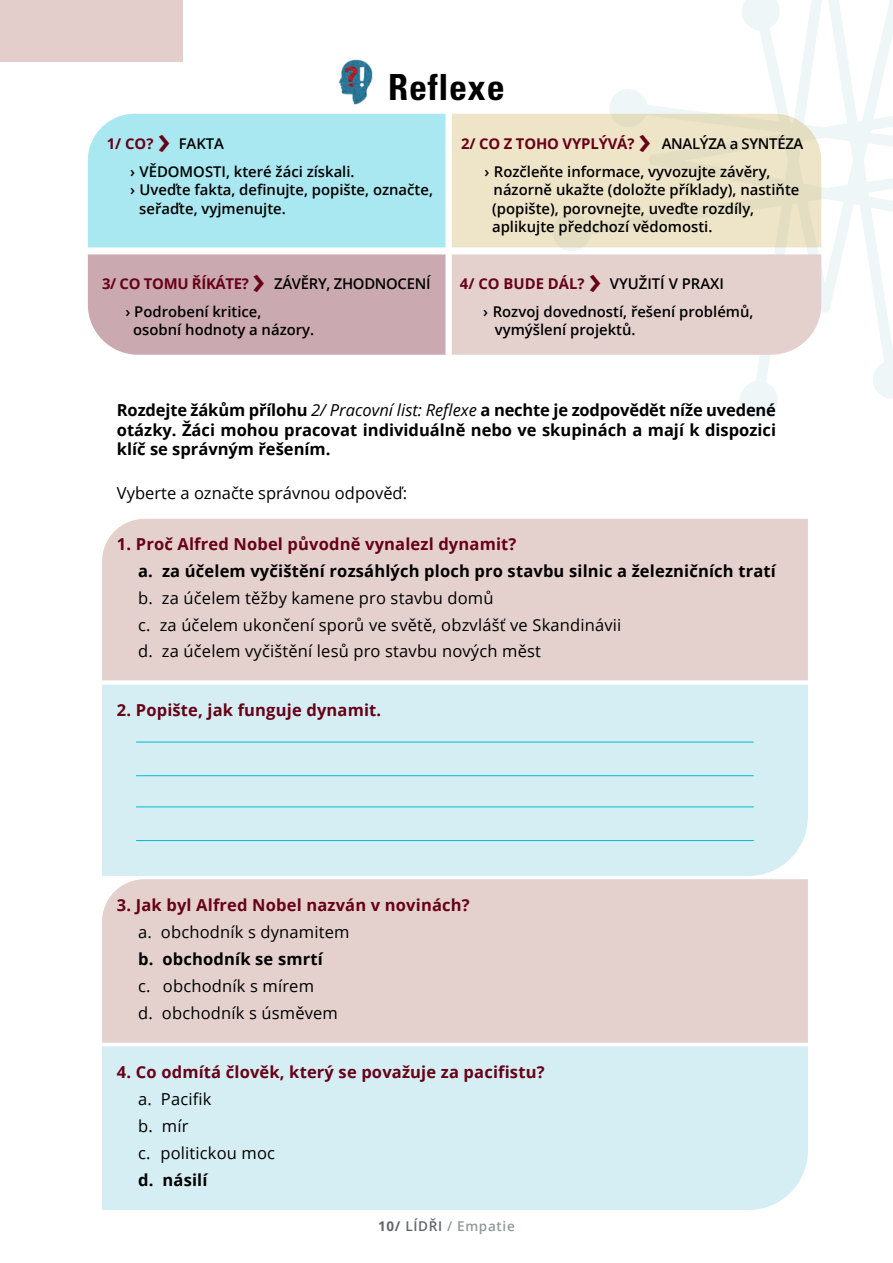
<style>
.page{position:relative;width:893px;height:1263px;background:#fff}
.page>*{position:absolute;margin:0;border:0;box-sizing:border-box;transform-origin:0 0}
.t1{font:600 39.6px "Open Sans";color:#670017}
.t2{font:700 condensed 36px "Univers CE";letter-spacing:.02em;color:#000}
.t3{font:700 16.5px/19.5px "Open Sans";letter-spacing:.01em;color:#000;text-align:justify}
.t4{font:16.5px/27px "Open Sans";letter-spacing:.01em;color:#000}
.t5{font:700 16.5px "Open Sans";letter-spacing:.01em;color:#670017}
.t6{font:600 14.85px/18.1px "Open Sans";color:#000}
.t7{font:700 14.85px "Open Sans";letter-spacing:-.01em;color:#670017}
.t8{font:600 14.85px "Open Sans";letter-spacing:-.02em;color:#000}
.t9{font:600 13.5px "Open Sans";letter-spacing:.05em;color:#91999a}
.s1{font-weight:400;font-style:italic}
.s2{font-weight:700;color:#606869}
.s3{color:#606869}
</style>
<div class="page">
<div style="left:102px;top:519px;width:706px;height:161px;background:#e4d1ce"></div>
<div style="left:102px;top:685px;width:706px;height:191px;background:#d5eef3"></div>
<div style="left:102px;top:879px;width:706px;height:164px;background:#e4d1ce"></div>
<div style="left:102px;top:1046px;width:706px;height:164px;background:#d5eef3"></div>
<svg style="left:756px;top:355px;width:137px;height:27px"></svg>
<svg style="left:873px;top:361px;width:20px;height:37px"></svg>
<div style="left:740px;top:381px;width:38px;height:38px;background:#eef6f7;border-radius:50%"></div>
<div style="left:0;top:0;width:183px;height:62px;background:#e3cecb"></div>
<div style="left:88px;top:114px;width:357px;height:133px;background:#a9e8f0"></div>
<div style="left:88px;top:254px;width:357px;height:101px;background:#cba9b0"></div>
<svg style="left:452px;top:0;width:441px;height:355px"></svg>
<img style="left:338px;top:59px;width:35px;height:46px">
<hr style="left:136px;top:742px;width:618px;height:1px;background:#00bbd3">
<hr style="left:136px;top:806px;width:618px;height:1px;background:#00bbd3">
<hr style="left:136px;top:775px;width:618px;height:1px;background:#00bbd3">
<hr style="left:136px;top:840px;width:618px;height:1px;background:#00bbd3">
<h2 class="t2" style="left:388px;top:67px;width:118px">Reflexe</h2>
<p class="t7" style="left:107px;top:133px;width:48px">1/ CO?</p>
<h1 class="t1" style="left:157px;top:113px;width:15px">›</h1>
<p class="t6" style="left:130px;top:129px;width:226px;line-height:28px;text-indent:49px">FAKTA<br>› VĚDOMOSTI, které žáci získali.</p>
<p class="t6" style="left:139px;top:181px;width:295px;text-indent:-9px">› Uveďte fakta, definujte, popište, označte, seřaďte, vyjmenujte.</p>
<p class="t7" style="left:102px;top:273px;width:148px">3/ CO TOMU ŘÍKÁTE?</p>
<h1 class="t1" style="left:252px;top:252px;width:15px">›</h1>
<p class="t8" style="left:274px;top:273px;width:158px">ZÁVĚRY, ZHODNOCENÍ</p>
<p class="t6" style="left:133px;top:302px;width:183px;text-indent:-8px">› Podrobení kritice,<br>osobní hodnoty a názory.</p>
<p class="t7" style="left:461px;top:133px;width:175px">2/ CO Z TOHO VYPLÝVÁ?</p>
<h1 class="t1" style="left:638px;top:113px;width:15px">›</h1>
<p class="t6" style="left:484px;top:129px;width:321px;line-height:28px;text-indent:177px">ANALÝZA a SYNTÉZA › Rozčleňte informace, vyvozujte závěry,</p>
<p class="t6" style="left:492px;top:181px;width:309px">názorně ukažte (doložte příklady), nastiňte (popište), porovnejte, uveďte rozdíly, aplikujte předchozí vědomosti.</p>
<p class="t7" style="left:460px;top:273px;width:126px">4/ CO BUDE DÁL?</p>
<h1 class="t1" style="left:588px;top:252px;width:15px">›</h1>
<p class="t6" style="left:483px;top:269px;width:272px;line-height:28px;text-indent:126px">VYUŽITÍ V PRAXI<br>› Rozvoj dovedností, řešení problémů,</p>
<p class="t6" style="left:495px;top:320px;width:142px">vymýšlení projektů.</p>
<p class="t3" style="left:117px;top:400px;width:661px">Rozdejte žákům přílohu <span class="s1">2/ Pracovní list: Reflexe</span> a nechte je zodpovědět níže uvedené otázky. Žáci mohou pracovat individuálně nebo ve skupinách a mají k dispozici klíč se správným řešením.</p>
<p class="t4" style="left:117px;top:479px;width:292px">Vyberte a označte správnou odpověď:</p>
<p class="t5" style="left:117px;top:532px;width:401px">1. Proč Alfred Nobel původně vynalezl dynamit?</p>
<p class="t3" style="left:138px;top:560px;width:639px">a. za účelem vyčištění rozsáhlých ploch pro stavbu silnic a železničních tratí</p>
<p class="t4" style="left:138px;top:584px;width:485px">b. za účelem těžby kamene pro stavbu domů<br>c. za účelem ukončení sporů ve světě, obzvlášť ve Skandinávii d. za účelem vyčištění lesů pro stavbu nových měst</p>
<p class="t5" style="left:117px;top:698px;width:266px">2. Popište, jak funguje dynamit.</p>
<p class="t5" style="left:117px;top:893px;width:354px">3. Jak byl Alfred Nobel nazván v novinách?</p>
<p class="t4" style="left:138px;top:918px;width:213px">a. obchodník s dynamitem</p>
<p class="t3" style="left:138px;top:949px;width:186px">b. obchodník se smrtí</p>
<p class="t4" style="left:138px;top:972px;width:201px">c. obchodník s mírem<br>d. obchodník s úsměvem</p>
<p class="t5" style="left:117px;top:1060px;width:429px">4. Co odmítá člověk, který se považuje za pacifistu?</p>
<p class="t4" style="left:138px;top:1084px;width:138px">a. Pacifik<br>b. mír<br>c. politickou moc</p>
<p class="t3" style="left:138px;top:1169px;width:71px">d. násilí</p>
<p class="t9" style="left:378px;top:1216px;width:138px"><span class="s2">10/</span> <span class="s3">LÍDŘI</span> / Empatie</p>
</div>
